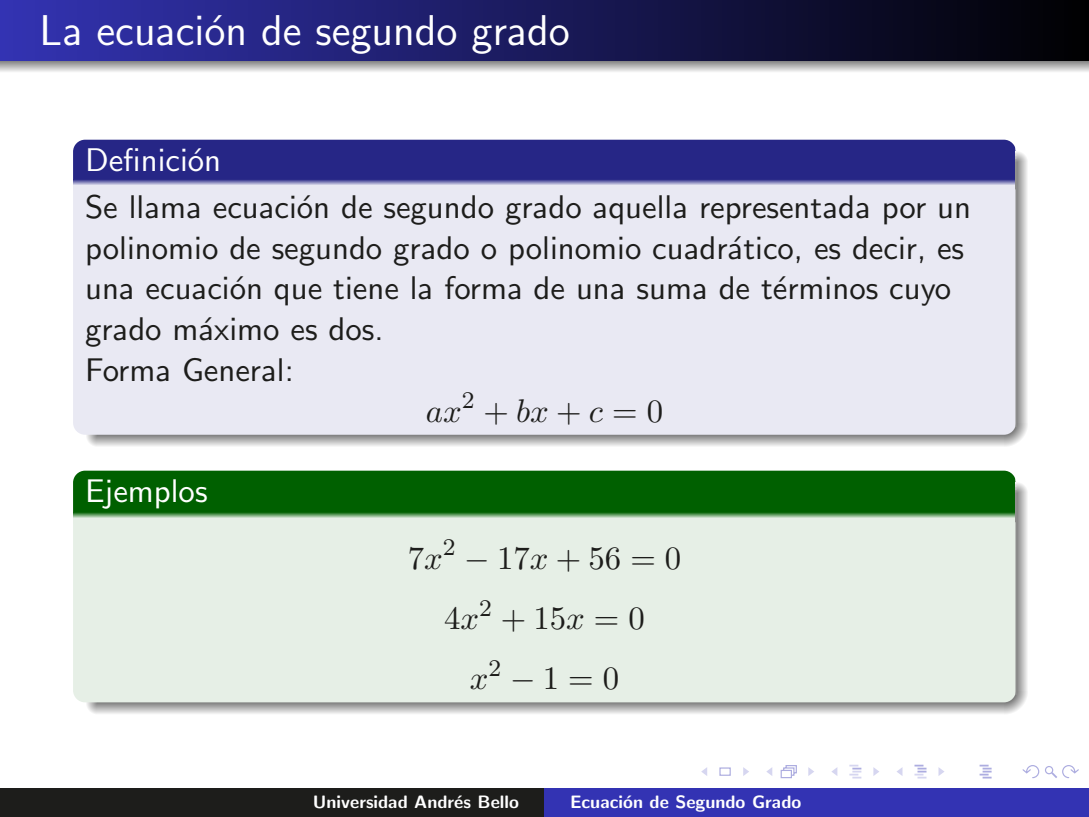
<style>
.page{position:relative;width:1089px;height:817px;background:#fff}
.page>*{position:absolute;margin:0;border:0;box-sizing:border-box;transform-origin:0 0}
.t1{font:42.9px "CMSS12";color:#fff}
.t2{font:32.7px/40.5px "CMSS10";color:#1d1d1b}
.t3{font:32.7px/60px "CMR10";color:#1d1d1b;text-align:center}
.t4{font:32.7px "CMSS10";color:#fff}
.t5{font:32.7px "CMMI10";color:#1d1d1b}
.t6{font:18px "CMSSBX10";color:#fff}
.s1{font-family:"CMR10"}
.s2{font-family:"CMMI10"}
.s3{font-family:"CMSY10"}
</style>
<div class="page">
<div style="left:719px;top:767px;width:11px;height:8px;border:1px solid #adade0"></div>
<svg style="left:701px;top:767px;width:6px;height:9px"></svg>
<svg style="left:743px;top:767px;width:6px;height:9px"></svg>
<svg style="left:766px;top:765px;width:48px;height:13px"></svg>
<svg style="left:831px;top:764px;width:48px;height:14px"></svg>
<svg style="left:897px;top:764px;width:47px;height:14px"></svg>
<svg style="left:979px;top:764px;width:12px;height:14px"></svg>
<svg style="left:1022px;top:765px;width:57px;height:14px"></svg>
<div style="left:0;top:0;width:1089px;height:61px;background:linear-gradient(to right,#3333b3,#000001)"></div>
<svg style="left:0;top:60px;width:1089px;height:12px"></svg>
<div style="left:73px;top:140px;width:942px;height:39px;background:#262686"></div>
<svg style="left:73px;top:179px;width:942px;height:10px"></svg>
<svg style="left:85px;top:434px;width:12px;height:12px"></svg>
<svg style="left:1003px;top:422px;width:24px;height:24px"></svg>
<svg style="left:97px;top:434px;width:906px;height:12px"></svg>
<svg style="left:1016px;top:152px;width:11px;height:10px"></svg>
<svg style="left:1016px;top:162px;width:11px;height:260px"></svg>
<div style="left:73px;top:189px;width:942px;height:245px;background:#e9e9f3"></div>
<hr style="left:1015px;top:159px;width:1px;height:268px;background:#9d9d9c">
<svg style="left:1015px;top:147px;width:1px;height:12px"></svg>
<div style="left:73px;top:470px;width:942px;height:41px;background:#006000"></div>
<svg style="left:73px;top:511px;width:942px;height:11px"></svg>
<svg style="left:86px;top:702px;width:11px;height:12px"></svg>
<svg style="left:1003px;top:690px;width:24px;height:24px"></svg>
<svg style="left:97px;top:702px;width:906px;height:12px"></svg>
<svg style="left:1016px;top:482px;width:11px;height:11px"></svg>
<svg style="left:1016px;top:493px;width:11px;height:197px"></svg>
<div style="left:73px;top:522px;width:942px;height:180px;background:#e6efe6"></div>
<hr style="left:1015px;top:490px;width:1px;height:204px;background:#9d9d9c">
<svg style="left:1015px;top:478px;width:1px;height:12px"></svg>
<div style="left:0;top:787px;width:544px;height:29px;background:#1d1d1b"></div>
<div style="left:544px;top:787px;width:545px;height:29px;background:#3333b3"></div>
<h1 class="t1" style="left:40px;top:12px;width:532px">La ecuaci´on de segundo grado</h1>
<p class="t4" style="left:85px;top:147px;width:138px">Definici´on</p>
<p class="t2" style="left:85px;top:189px;width:887px">Se llama ecuaci´on de segundo grado aquella representada por un polinomio de segundo grado o polinomio cuadr´atico, es decir, es una ecuaci´on que tiene la forma de una suma de t´erminos cuyo grado m´aximo es dos.<br>Forma General:</p>
<p class="t5" style="left:426px;top:397px;width:239px">ax<sup>2</sup> <span class="s1">+</span>bx<span class="s1">+</span>c<span class="s1">=0</span></p>
<p class="t4" style="left:85px;top:477px;width:124px">Ejemplos</p>
<p class="t3" style="left:408px;top:530px;width:275px">7<span class="s2">x</span><sup>2</sup> <span class="s3">−</span>17<span class="s2">x</span>+56=0<br>4<span class="s2">x</span><sup>2</sup> + 15<span class="s2">x</span> = 0 <span class="s2">x</span><sup>2</sup><span class="s3">−</span>1=0</p>
<p class="t6" style="left:313px;top:793px;width:207px">Universidad Andr´es Bello</p>
<p class="t6" style="left:570px;top:793px;width:233px">Ecuaci´on de Segundo Grado</p>
</div>
